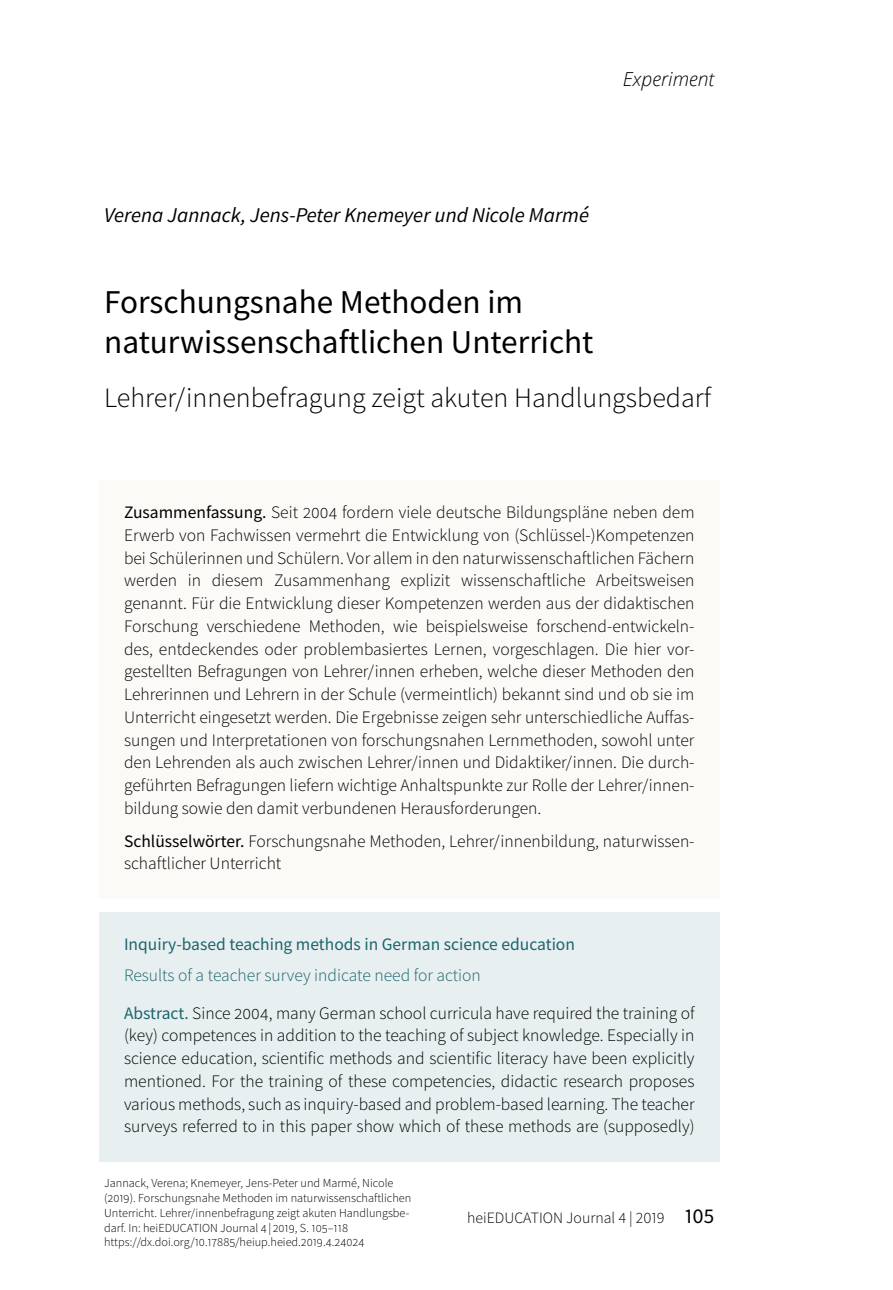
<style>
.page{position:relative;width:893px;height:1290px;background:#fff}
.page>*{position:absolute;margin:0;border:0;box-sizing:border-box;transform-origin:0 0}
.Titel{font:33.25px/39.9px "Source Sans Pro";color:#000}
.Untertitel{font:300 28px "Source Sans Pro";color:#000}
.Autor{font:italic 21px "Source Sans Pro";color:#000}
.Kopfzeile_Experiment{font:italic 300 19.25px "Open Sans";color:#000}
.Abstract_Erststsprac{font:300 17.5px/22.8px "Source Sans Pro";color:#000;text-align:justify}
.Abstract_Zweitsprach{font:300 17.5px/22.8px "Source Sans Pro";color:#000;text-align:justify}
.Abstract_Erstsprache{font:300 17.5px/22.8px "Source Sans Pro";color:#000}
.Abstract_Zweitsprach-2{font:17.5px "Source Sans Pro";color:#1c646d}
.Abstract_Zweitsprach-3{font:300 17.5px "Source Sans Pro";color:#1c646d}
.t1{font:300 15.75px "Source Sans Pro";color:#000}
.Zitiervorgabe{font:300 12.25px/14.7px "Source Sans Pro";color:#000}
.s1{font-weight:400}
.s2{font-weight:400;color:#1c646d}
.s3{font-weight:400;font-size:21px}
</style>
<div class="page">
<div style="left:99px;top:480px;width:620px;height:363px;background:#fbfaf7"></div>
<div style="left:99px;top:808px;width:620px;height:90px;background:#fbfaf7"></div>
<div style="left:99px;top:912px;width:620px;height:67px;background:#e8eff0"></div>
<div style="left:99px;top:943px;width:620px;height:67px;background:#e8eff0"></div>
<div style="left:99px;top:981px;width:620px;height:180px;background:#e8eff0"></div>
<p class="Kopfzeile_Experiment" style="left:623px;top:66px;width:93px">Experiment</p>
<p class="Autor" style="left:104px;top:202px;width:486px">Verena Jannack, Jens-Peter Knemeyer und Nicole Marmé</p>
<p class="Titel" style="left:104px;top:282px;width:491px">Forschungsnahe Methoden im naturwissenschaftlichen Unterricht</p>
<p class="Untertitel" style="left:104px;top:380px;width:608px">Lehrer/innenbefragung zeigt akuten Handlungsbedarf</p>
<p class="Abstract_Erststsprac" style="left:124px;top:501px;width:572px"><span class="s1">Zusammenfassung.</span> Seit 2004 fordern viele deutsche Bildungspläne neben dem Erwerb von Fachwissen vermehrt die Entwicklung von (Schlüssel-)Kompetenzen bei Schülerinnen und Schülern. Vor allem in den naturwissenschaftlichen Fächern werden in diesem Zusammenhang explizit wissenschaftliche Arbeitsweisen genannt. Für die Entwicklung dieser Kompetenzen werden aus der didaktischen Forschung verschiedene Methoden, wie beispielsweise forschend-entwickeln&shy;des, entdeckendes oder problembasiertes Lernen, vorgeschlagen. Die hier vor&shy;gestellten Befragungen von Lehrer/innen erheben, welche dieser Methoden den Lehrerinnen und Lehrern in der Schule (vermeintlich) bekannt sind und ob sie im Unterricht eingesetzt werden. Die Ergebnisse zeigen sehr unterschiedliche Auffas&shy;sungen und Interpretationen von forschungsnahen Lernmethoden, sowohl unter den Lehrenden als auch zwischen Lehrer/innen und Didaktiker/innen. Die durch&shy;geführten Befragungen liefern wichtige Anhaltspunkte zur Rolle der Lehrer/innen&shy;bildung sowie den damit verbundenen Herausforderungen.</p>
<p class="Abstract_Erstsprache" style="left:124px;top:829px;width:572px"><span class="s1">Schlüsselwörter.</span> Forschungsnahe Methoden, Lehrer/innenbildung, naturwissen&shy;schaftlicher Unterricht</p>
<p class="Abstract_Zweitsprach-2" style="left:124px;top:933px;width:452px">Inquiry-based teaching methods in German science education</p>
<p class="Abstract_Zweitsprach-3" style="left:124px;top:965px;width:358px">Results of a teacher survey indicate need for action</p>
<p class="Abstract_Zweitsprach" style="left:124px;top:1001px;width:572px"><span class="s2">Abstract.</span> Since 2004, many German school curricula have required the training of (key) competences in addition to the teaching of subject knowledge. Especially in science education, scientific methods and scientific literacy have been explicitly mentioned. For the training of these competencies, didactic research proposes various methods, such as inquiry-based and problem-based learning. The teacher surveys referred to in this paper show which of these methods are (supposedly)</p>
<p class="Zitiervorgabe" style="left:104px;top:1176px;width:309px">Jannack, Verena; Knemeyer, Jens-Peter und Marmé, Nicole (2019). Forschungsnahe Methoden im naturwissenschaftlichen Unterricht. Lehrer/innenbefragung zeigt akuten Handlungsbe&shy;darf. In: heiEDUCATION Journal 4| 2019, S. 105–118 https://dx.doi.org/10.17885/heiup.heied.2019.4.24024</p>
<p class="t1" style="left:467px;top:1208px;width:249px">heiEDUCATION Journal 4 | 2019 <span class="s3">105</span></p>
</div>
